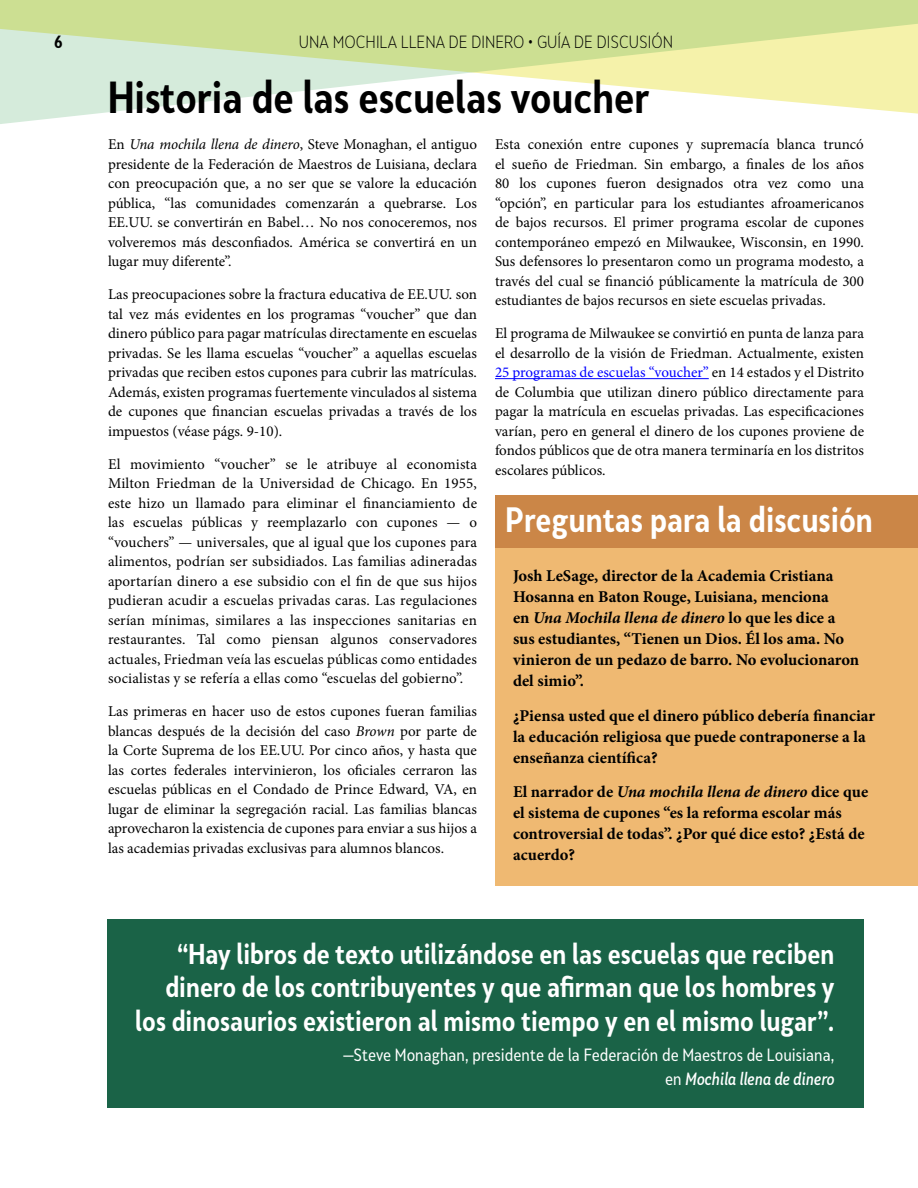
<style>
.page{position:relative;width:918px;height:1188px;background:#fff}
.page>*{position:absolute;margin:0;border:0;box-sizing:border-box;transform-origin:0 0}
.t1{font:700 42px "Skola Sans Cn";color:#000}
.t2{font:700 33px "Skola Sans Cn";color:#fff}
.t3{font:700 26.85px/33.2px "Skola Sans Cn";color:#fff;text-align:right}
.t4{font:16.65px/23.7px "Skola Sans Cn";color:#fff;text-align:right}
.t5{font:700 16.5px/21px "Minion Pro";color:#000}
.t6{font:300 16.5px "Skola Sans Cn";color:#000}
.t7{font:700 16.5px "Skola Sans Cn";color:#000}
.t8{font:15px/19.5px "Minion Pro";color:#000;text-align:justify}
.s1{font-style:italic}
.s2{color:#00f}
.s3{font-weight:500;font-style:italic}
</style>
<div class="page">
<svg style="left:0;top:0;width:918px;height:124px"></svg>
<hr style="left:495px;top:378px;width:214px;height:1px;background:#00f">
<div style="left:107px;top:920px;width:757px;height:188px;background:#1a6347"></div>
<div style="left:495px;top:495px;width:423px;height:391px;background:#efb972"></div>
<div style="left:495px;top:495px;width:423px;height:53px;background:#cb8647"></div>
<p class="t7" style="left:54px;top:32px;width:10px">6</p>
<p class="t6" style="left:299px;top:32px;width:376px">UNA MOCHILA LLENA DE DINERO • GUÍA DE DISCUSIÓN</p>
<h1 class="t1" style="left:108px;top:71px;width:543px">Historia de las escuelas voucher</h1>
<p class="t8" style="left:108px;top:135px;width:371px">En <span class="s1">Una mochila llena de dinero</span>, Steve Monaghan, el antiguo presidente de la Federación de Maestros de Luisiana, declara con preocupación que, a no ser que se valore la educación pública, “las comunidades comenzarán a quebrarse. Los EE.UU. se convertirán en Babel… No nos conoceremos, nos volveremos más desconfiados. América se convertirá en un lugar muy diferente”.</p>
<p class="t8" style="left:108px;top:285px;width:371px">Las preocupaciones sobre la fractura educativa de EE.UU. son tal vez más evidentes en los programas “voucher” que dan dinero público para pagar matrículas directamente en escuelas privadas. Se les llama escuelas “voucher” a aquellas escuelas privadas que reciben estos cupones para cubrir las matrículas.<br>Además, existen programas fuertemente vinculados al sistema de cupones que financian escuelas privadas a través de los impuestos (véase págs. 9-10).</p>
<p class="t8" style="left:108px;top:454px;width:371px">El movimiento “voucher” se le atribuye al economista Milton Friedman de la Universidad de Chicago. En 1955, este hizo un llamado para eliminar el financiamiento de las escuelas públicas y reemplazarlo con cupones — o “vouchers” — universales, que al igual que los cupones para alimentos, podrían ser subsidiados. Las familias adineradas aportarían dinero a ese subsidio con el fin de que sus hijos pudieran acudir a escuelas privadas caras. Las regulaciones serían mínimas, similares a las inspecciones sanitarias en restaurantes. Tal como piensan algunos conservadores actuales, Friedman veía las escuelas públicas como entidades socialistas y se refería a ellas como “escuelas del gobierno”.</p>
<p class="t8" style="left:108px;top:702px;width:371px">Las primeras en hacer uso de estos cupones fueran familias blancas después de la decisión del caso <span class="s1">Brown</span> por parte de la Corte Suprema de los EE.UU. Por cinco años, y hasta que las cortes federales intervinieron, los oficiales cerraron las escuelas públicas en el Condado de Prince Edward, VA, en lugar de eliminar la segregación racial. Las familias blancas aprovecharon la existencia de cupones para enviar a sus hijos a las academias privadas exclusivas para alumnos blancos.</p>
<p class="t8" style="left:495px;top:135px;width:371px">Esta conexión entre cupones y supremacía blanca truncó el sueño de Friedman. Sin embargo, a finales de los años 80 los cupones fueron designados otra vez como una “opción”, en particular para los estudiantes afroamericanos de bajos recursos. El primer programa escolar de cupones contemporáneo empezó en Milwaukee, Wisconsin, en 1990.<br>Sus defensores lo presentaron como un programa modesto, a través del cual se financió públicamente la matrícula de 300 estudiantes de bajos recursos en siete escuelas privadas.</p>
<p class="t8" style="left:495px;top:324px;width:371px">El programa de Milwaukee se convirtió en punta de lanza para el desarrollo de la visión de Friedman. Actualmente, existen <span class="s2">25 programas de escuelas “voucher”</span> en 14 estados y el Distrito de Columbia que utilizan dinero público directamente para pagar la matrícula en escuelas privadas. Las especificaciones varían, pero en general el dinero de los cupones proviene de fondos públicos que de otra manera terminaría en los distritos escolares públicos.</p>
<h2 class="t2" style="left:506px;top:499px;width:369px">Preguntas para la discusión</h2>
<p class="t5" style="left:513px;top:565px;width:348px">Josh LeSage, director de la Academia Cristiana Hosanna en Baton Rouge, Luisiana, menciona<br>en <span class="s1">Una Mochila llena de dinero</span> lo que les dice a sus estudiantes, “Tienen un Dios. Él los ama. No vinieron de un pedazo de barro. No evolucionaron del simio”.</p>
<p class="t5" style="left:513px;top:705px;width:364px">¿Piensa usted que el dinero público debería financiar la educación religiosa que puede contraponerse a la enseñanza científica?</p>
<p class="t5" style="left:513px;top:781px;width:357px">El narrador de <span class="s1">Una mochila llena de dinero</span> dice que el sistema de cupones “es la reforma escolar más controversial de todas”. ¿Por qué dice esto? ¿Está de acuerdo?</p>
<h3 class="t3" style="left:135px;top:937px;width:701px">“Hay libros de texto utilizándose en las escuelas que reciben dinero de los contribuyentes y que afirman que los hombres y los dinosaurios existieron al mismo tiempo y en el mismo lugar”.</h3>
<p class="t4" style="left:343px;top:1043px;width:493px">—Steve Monaghan, presidente de la Federación de Maestros de Louisiana, en <span class="s3">Mochila llena de dinero</span></p>
</div>
